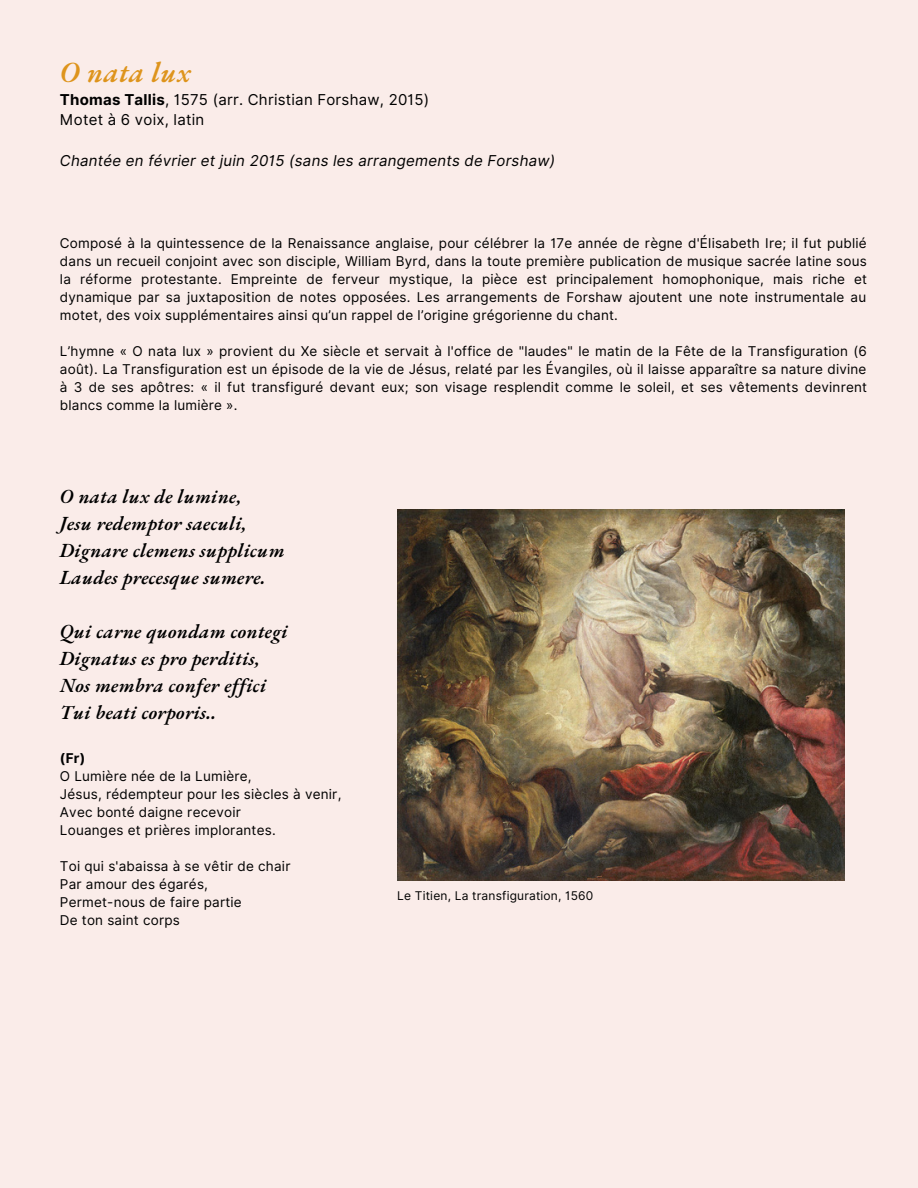
<style>
.page{position:relative;width:918px;height:1188px;background:#faece9}
.page>*{position:absolute;margin:0;border:0;box-sizing:border-box;transform-origin:0 0}
.t1{font:italic 600 28.5px "EB Garamond";letter-spacing:.015em;color:#de941c}
.t2{font:italic 600 19.5px "EB Garamond";letter-spacing:.015em;color:#000}
.t3{font:15px "Inter";letter-spacing:.015em;color:#000}
.t4{font:italic 15px "Inter";letter-spacing:.015em;color:#000}
.t5{font:13.5px/18px "Inter";letter-spacing:.015em;color:#000;text-align:justify}
.t6{font:700 13.5px "Inter";color:#000}
.t7{font:12px "Inter";letter-spacing:.015em;color:#000}
.s1{font-weight:700}
</style>
<div class="page">
<img style="left:397px;top:510px;width:448px;height:371px">
<p class="t1" style="left:60px;top:54px;width:132px">O nata lux</p>
<p class="t3" style="left:60px;top:91px;width:371px"><span class="s1">Thomas Tallis</span>, 1575 (arr. Christian Forshaw, 2015)</p>
<p class="t3" style="left:60px;top:111px;width:146px">Motet à 6 voix, latin</p>
<p class="t4" style="left:60px;top:151px;width:497px">Chantée en février et juin 2015 (sans les arrangements de Forshaw)</p>
<p class="t5" style="left:60px;top:234px;width:809px">Composé à la quintessence de la Renaissance anglaise, pour célébrer la 17e année de règne d'Élisabeth Ire; il fut publié dans un recueil conjoint avec son disciple, William Byrd, dans la toute première publication de musique sacrée latine sous la réforme protestante. Empreinte de ferveur mystique, la pièce est principalement homophonique, mais riche et dynamique par sa juxtaposition de notes opposées. Les arrangements de Forshaw ajoutent une note instrumentale au motet, des voix supplémentaires ainsi qu’un rappel de l’origine grégorienne du chant.</p>
<p class="t5" style="left:60px;top:342px;width:809px">L’hymne « O nata lux » provient du Xe siècle et servait à l'office de "laudes" le matin de la Fête de la Transfiguration (6 août). La Transfiguration est un épisode de la vie de Jésus, relaté par les Évangiles, où il laisse apparaître sa nature divine à 3 de ses apôtres: « il fut transfiguré devant eux; son visage resplendit comme le soleil, et ses vêtements devinrent blancs comme la lumière ».</p>
<p class="t2" style="left:60px;top:484px;width:183px">O nata lux de lumine,</p>
<p class="t2" style="left:60px;top:511px;width:188px">Jesu redemptor saeculi,</p>
<p class="t2" style="left:60px;top:538px;width:226px">Dignare clemens supplicum</p>
<p class="t2" style="left:60px;top:565px;width:207px">Laudes precesque sumere.</p>
<p class="t2" style="left:60px;top:619px;width:229px">Qui carne quondam contegi</p>
<p class="t2" style="left:60px;top:646px;width:202px">Dignatus es pro perditis,</p>
<p class="t2" style="left:60px;top:673px;width:208px">Nos membra confer effici</p>
<p class="t2" style="left:60px;top:700px;width:158px">Tui beati corporis..</p>
<p class="t6" style="left:60px;top:750px;width:27px">(Fr)</p>
<p class="t5" style="left:60px;top:767px;width:193px">O Lumière née de la Lumière,</p>
<p class="t5" style="left:60px;top:785px;width:283px">Jésus, rédempteur pour les siècles à venir,</p>
<p class="t5" style="left:60px;top:803px;width:183px">Avec bonté daigne recevoir</p>
<p class="t5" style="left:60px;top:821px;width:217px">Louanges et prières implorantes.</p>
<p class="t5" style="left:60px;top:857px;width:232px">Toi qui s'abaissa à se vêtir de chair</p>
<p class="t5" style="left:60px;top:875px;width:150px">Par amour des égarés,</p>
<p class="t5" style="left:60px;top:893px;width:183px">Permet-nous de faire partie</p>
<p class="t5" style="left:60px;top:911px;width:121px">De ton saint corps</p>
<p class="t7" style="left:397px;top:889px;width:198px">Le Titien, La transfiguration, 1560</p>
</div>
